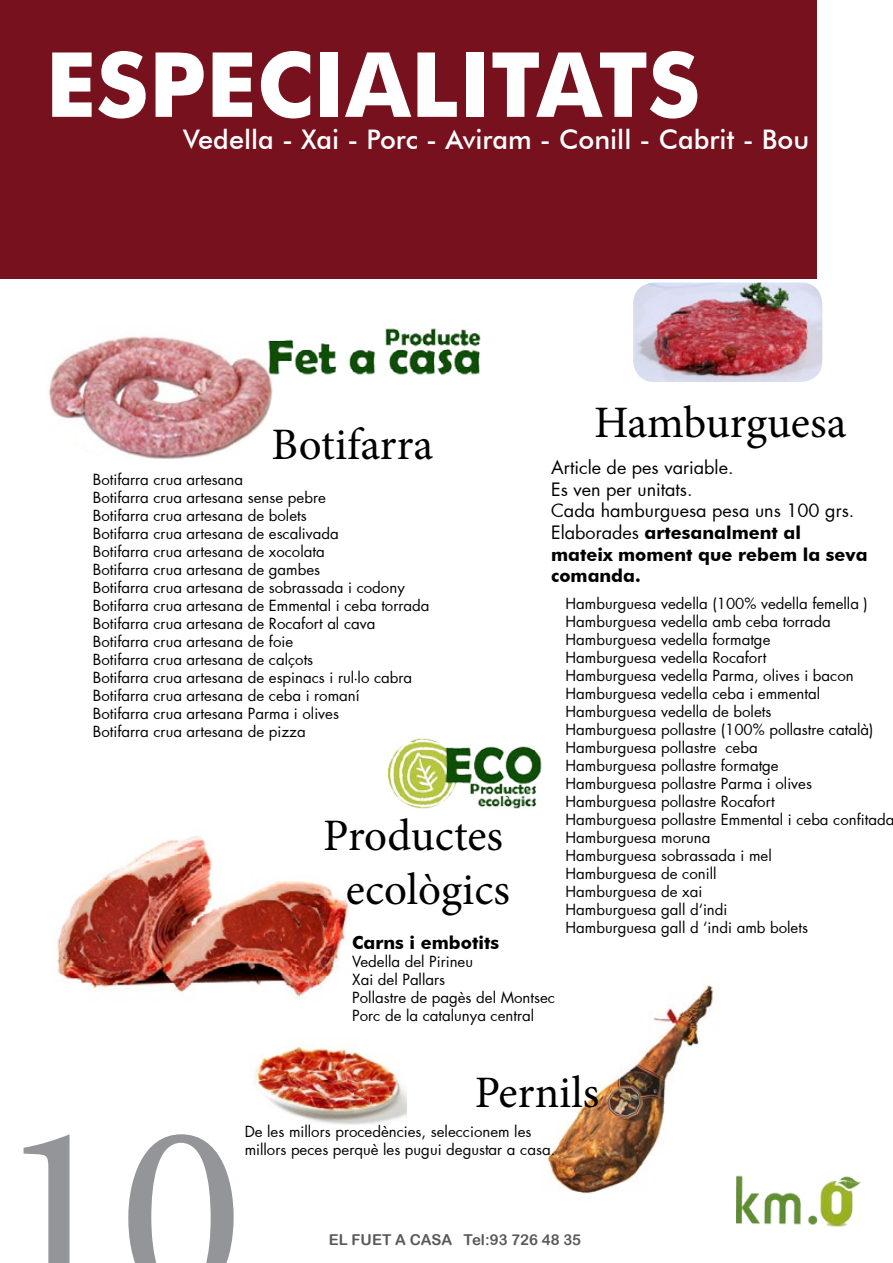
<style>
.page{position:relative;width:893px;height:1263px;background:#fff}
.page>*{position:absolute;margin:0;border:0;box-sizing:border-box;transform-origin:0 0}
.t1{font:258px "Minion Pro";color:#939598}
.t2{font:700 90px "Futura BT";color:#fff}
.t3{font:45px/54px "Minion Pro";color:#000;text-align:center}
.t4{font:500 27px "Futura BT";color:#fff}
.t5{font:700 18px/21.6px "Futura BT";color:#000}
.t6{font:18px "Futura";color:#000}
.t7{font:15px/18px "Futura";color:#000}
.t8{font:15px "Arial Rounded MT Bold";color:#58595b}
.s1{font-family:"Futura";font-weight:400}
.s2{font-family:"Minion Pro"}
</style>
<div class="page">
<img style="left:49px;top:336px;width:224px;height:123px">
<div style="left:0;top:0;width:816px;height:278px;background:#77111d"></div>
<img style="left:547px;top:985px;width:167px;height:209px">
<img style="left:254px;top:1046px;width:153px;height:79px">
<img style="left:57px;top:836px;width:292px;height:162px">
<img style="left:633px;top:282px;width:189px;height:100px">
<img style="left:388px;top:738px;width:154px;height:71px">
<img style="left:240px;top:328px;width:241px;height:55px">
<img style="left:736px;top:1175px;width:125px;height:52px">
<p class="t2" style="left:45px;top:30px;width:656px">ESPECIALITATS</p>
<p class="t4" style="left:183px;top:123px;width:628px">Vedella - Xai - Porc - Aviram - Conill - Cabrit - Bou</p>
<p class="t3" style="left:594px;top:396px;width:254px">Hamburguesa</p>
<p class="t3" style="left:271px;top:418px;width:163px">Botifarra</p>
<p class="t6" style="left:551px;top:455px;width:184px">Article de pes variable.</p>
<p class="t6" style="left:551px;top:477px;width:143px">Es ven per unitats.</p>
<p class="t6" style="left:551px;top:498px;width:305px">Cada hamburguesa pesa uns 100 grs.</p>
<p class="t5" style="left:551px;top:522px;width:318px"><span class="s1">Elaborades</span> artesanalment al<br>mateix moment que rebem la seva comanda.</p>
<p class="t7" style="left:566px;top:594px;width:304px">Hamburguesa vedella (100% vedella femella )</p>
<p class="t7" style="left:566px;top:612px;width:267px">Hamburguesa vedella amb ceba torrada</p>
<p class="t7" style="left:566px;top:630px;width:206px">Hamburguesa vedella formatge</p>
<p class="t7" style="left:566px;top:648px;width:202px">Hamburguesa vedella Rocafort</p>
<p class="t7" style="left:566px;top:666px;width:290px">Hamburguesa vedella Parma, olives i bacon</p>
<p class="t7" style="left:566px;top:684px;width:256px">Hamburguesa vedella ceba i emmental</p>
<p class="t7" style="left:566px;top:702px;width:207px">Hamburguesa vedella de bolets</p>
<p class="t7" style="left:566px;top:720px;width:309px">Hamburguesa pollastre (100% pollastre català)</p>
<p class="t7" style="left:566px;top:738px;width:194px">Hamburguesa pollastre ceba</p>
<p class="t7" style="left:566px;top:756px;width:215px">Hamburguesa pollastre formatge</p>
<p class="t7" style="left:566px;top:774px;width:248px">Hamburguesa pollastre Parma i olives</p>
<p class="t7" style="left:566px;top:792px;width:211px">Hamburguesa pollastre Rocafort</p>
<p class="t7" style="left:566px;top:810px;width:330px">Hamburguesa pollastre Emmental i ceba confitada</p>
<p class="t7" style="left:566px;top:828px;width:146px">Hamburguesa moruna</p>
<p class="t7" style="left:566px;top:846px;width:208px">Hamburguesa sobrassada i mel</p>
<p class="t7" style="left:566px;top:864px;width:152px">Hamburguesa de conill</p>
<p class="t7" style="left:566px;top:882px;width:138px">Hamburguesa de xai</p>
<p class="t7" style="left:566px;top:900px;width:163px">Hamburguesa gall d‘indi</p>
<p class="t7" style="left:566px;top:918px;width:244px">Hamburguesa gall d ‘indi amb bolets</p>
<p class="t7" style="left:93px;top:470px;width:152px">Botifarra crua artesana</p>
<p class="t7" style="left:93px;top:488px;width:234px">Botifarra crua artesana sense pebre</p>
<p class="t7" style="left:93px;top:506px;width:215px">Botifarra crua artesana de bolets</p>
<p class="t7" style="left:93px;top:524px;width:247px">Botifarra crua artesana de escalivada</p>
<p class="t7" style="left:93px;top:542px;width:233px">Botifarra crua artesana de xocolata</p>
<p class="t7" style="left:93px;top:560px;width:229px">Botifarra crua artesana de gambes</p>
<p class="t7" style="left:93px;top:578px;width:313px">Botifarra crua artesana de sobrassada i codony</p>
<p class="t7" style="left:93px;top:596px;width:338px">Botifarra crua artesana de Emmental i ceba torrada</p>
<p class="t7" style="left:93px;top:614px;width:284px">Botifarra crua artesana de Rocafort al cava</p>
<p class="t7" style="left:93px;top:632px;width:202px">Botifarra crua artesana de foie</p>
<p class="t7" style="left:93px;top:650px;width:222px">Botifarra crua artesana de calçots</p>
<p class="t7" style="left:93px;top:668px;width:321px">Botifarra crua artesana de espinacs i rul<span class="s2">·</span>lo cabra</p>
<p class="t7" style="left:93px;top:686px;width:268px">Botifarra crua artesana de ceba i romaní</p>
<p class="t7" style="left:93px;top:704px;width:248px">Botifarra crua artesana Parma i olives</p>
<p class="t7" style="left:93px;top:722px;width:214px">Botifarra crua artesana de pizza</p>
<p class="t3" style="left:323px;top:809px;width:188px">Productes ecològics</p>
<p class="t5" style="left:352px;top:931px;width:148px">Carns i embotits</p>
<p class="t7" style="left:352px;top:952px;width:122px">Vedella del Pirineu</p>
<p class="t7" style="left:352px;top:970px;width:94px">Xai del Pallars</p>
<p class="t7" style="left:352px;top:988px;width:204px">Pollastre de pagès del Montsec</p>
<p class="t7" style="left:352px;top:1006px;width:183px">Porc de la catalunya central</p>
<p class="t1" style="left:-5px;top:1043px;width:249px">10</p>
<p class="t3" style="left:475px;top:1065px;width:126px">Pernils</p>
<p class="t7" style="left:245px;top:1122px;width:312px">De les millors procedències, seleccionem les millors peces perquè les pugui degustar a casa.</p>
<p class="t8" style="left:329px;top:1231px;width:254px">EL FUET A CASA Tel:93 726 48 35</p>
</div>
